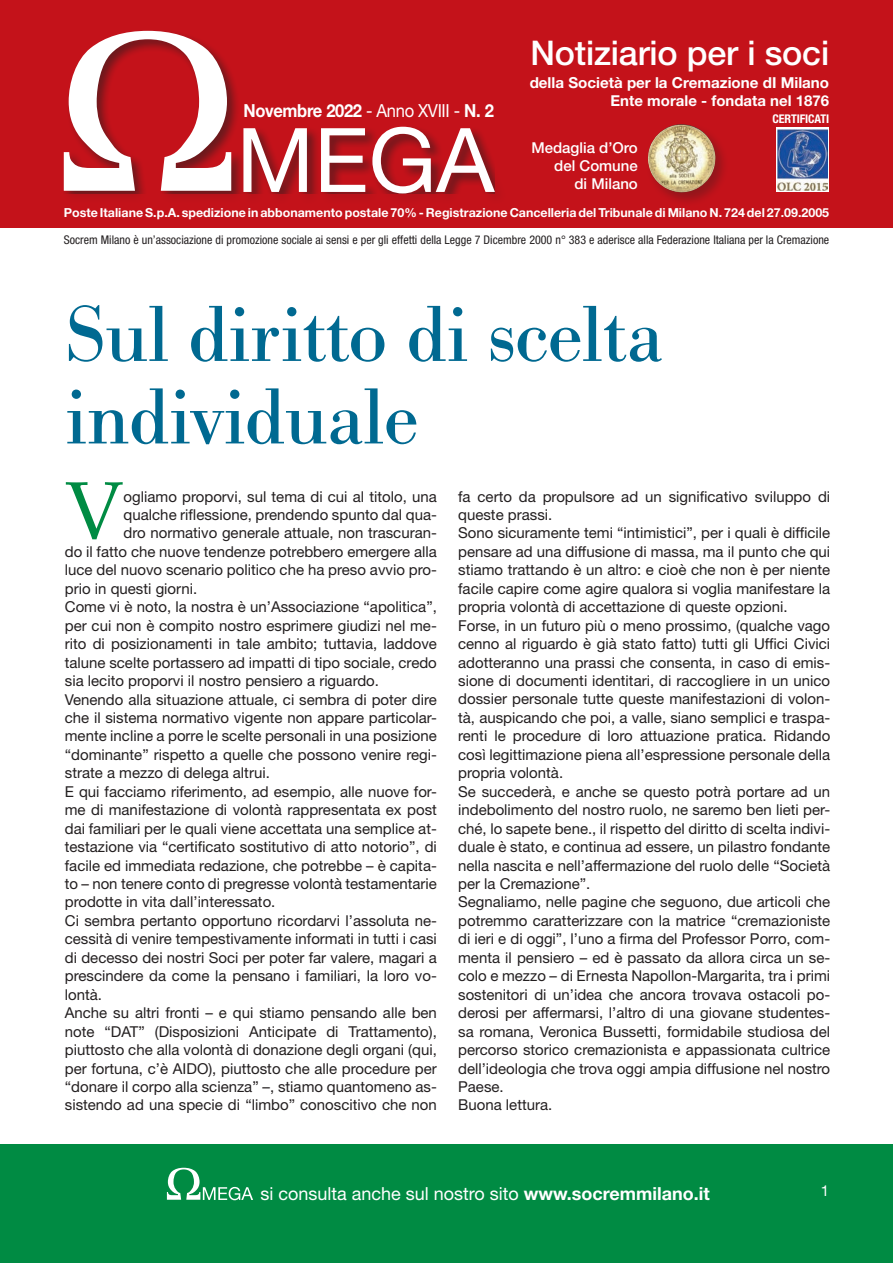
<style>
.page{position:relative;width:893px;height:1263px;background:#fff}
.page>*{position:absolute;margin:0;border:0;box-sizing:border-box;transform-origin:0 0}
.t1{font:82.5px/82.5px "Bodoni Antiqua T";letter-spacing:-.01em;color:#006991}
.t2{font:81.45px "Book Antiqua";color:#008b43}
.t3{font:500 34.05px "Helvetica Neue LT Std";letter-spacing:-.005em;color:#fff}
.t4{font:18px "Helvetica Neue LT Std";color:#fff}
.t5{font:700 18px "Helvetica Neue LT Std";letter-spacing:-.02em;color:#fff;scale:.92 1}
.t6{font:700 15.15px "Helvetica Neue LT Std";color:#fff}
.t7{font:15px/18.5px "Helvetica Neue LT Std";color:#231f20}
.t8{font:500 15px/18px "Helvetica Neue LT Std";color:#fff;text-align:right}
.t9{font:700 15px "Helvetica Neue LT Std";color:#fff}
.t10{font:15px "Helvetica Neue LT Std";color:#fff}
.t11{font:700 12.45px "Helvetica Neue LT Std";color:#fff}
.t12{font:condensed 12px "Helvetica Neue LT Std";color:#231f20}
.t13{font:700 condensed 12px "Helvetica Neue LT Std";letter-spacing:-.005em;color:#fff}
.s1{font-weight:400}
.s2{font-weight:700}
</style>
<div class="page">
<div style="left:0;top:1144px;width:893px;height:119px;background:#008b43"></div>
<svg style="left:167px;top:1168px;width:86px;height:32px"></svg>
<div style="left:0;top:0;width:893px;height:227px;background:#c4121a"></div>
<svg style="left:243px;top:128px;width:64px;height:64px"></svg>
<svg style="left:321px;top:128px;width:44px;height:64px"></svg>
<svg style="left:372px;top:127px;width:123px;height:66px"></svg>
<svg style="left:64px;top:31px;width:167px;height:160px"></svg>
<div style="left:646px;top:123px;width:83px;height:83px;background:#231f20;opacity:.3"></div>
<img style="left:648px;top:124px;width:67px;height:69px">
<svg style="left:776px;top:128px;width:53px;height:64px"></svg>
<img style="left:778px;top:129px;width:49px;height:61px">
<h3 class="t3" style="left:530px;top:33px;width:300px">Notiziario per i soci</h3>
<p class="t6" style="left:530px;top:73px;width:301px">della Società per la Cremazione dI Milano</p>
<p class="t9" style="left:611px;top:91px;width:220px">Ente morale - fondata nel 1876</p>
<p class="t8" style="left:531px;top:138px;width:108px">Medaglia d’Oro del Comune<br>di Milano</p>
<p class="t11" style="left:64px;top:205px;width:767px">Poste Italiane S.p.A. spedizione in abbonamento postale 70% - Registrazione Cancelleria del Tribunale di Milano N. 724 del 27.09.2005</p>
<p class="t12" style="left:64px;top:233px;width:767px">Socrem Milano è un’associazione di promozione sociale ai sensi e per gli effetti della Legge 7 Dicembre 2000 n° 383 e aderisce alla Federazione Italiana per la Cremazione</p>
<p class="t5" style="left:243px;top:99px;width:274px">Novembre 2022 <span class="s1">- Anno XVIII -</span> N. 2</p>
<p class="t13" style="left:772px;top:112px;width:58px">CERTIFICATI</p>
<h1 class="t1" style="left:65px;top:293px;width:600px">Sul diritto di scelta individuale</h1>
<h2 class="t2" style="left:65px;top:460px;width:60px">V</h2>
<p class="t7" style="left:124px;top:487px;width:315px">ogliamo proporvi, sul tema di cui al titolo, una</p>
<p class="t7" style="left:124px;top:505px;width:315px">qualche riflessione, prendendo spunto dal qua-</p>
<p class="t7" style="left:124px;top:524px;width:315px">dro normativo generale attuale, non trascuran-</p>
<p class="t7" style="left:65px;top:542px;width:374px">do il fatto che nuove tendenze potrebbero emergere alla</p>
<p class="t7" style="left:65px;top:560px;width:374px">luce del nuovo scenario politico che ha preso avvio pro-</p>
<p class="t7" style="left:65px;top:579px;width:134px">prio in questi giorni.</p>
<p class="t7" style="left:65px;top:597px;width:374px">Come vi è noto, la nostra è un’Associazione “apolitica”,</p>
<p class="t7" style="left:65px;top:616px;width:373px">per cui non è compito nostro esprimere giudizi nel me-</p>
<p class="t7" style="left:65px;top:634px;width:374px">rito di posizionamenti in tale ambito; tuttavia, laddove</p>
<p class="t7" style="left:65px;top:653px;width:374px">talune scelte portassero ad impatti di tipo sociale, credo</p>
<p class="t7" style="left:65px;top:671px;width:316px">sia lecito proporvi il nostro pensiero a riguardo.</p>
<p class="t7" style="left:65px;top:690px;width:374px">Venendo alla situazione attuale, ci sembra di poter dire</p>
<p class="t7" style="left:65px;top:708px;width:374px">che il sistema normativo vigente non appare particolar-</p>
<p class="t7" style="left:65px;top:727px;width:374px">mente incline a porre le scelte personali in una posizione</p>
<p class="t7" style="left:65px;top:745px;width:374px">“dominante” rispetto a quelle che possono venire regi-</p>
<p class="t7" style="left:65px;top:763px;width:206px">strate a mezzo di delega altrui.</p>
<p class="t7" style="left:65px;top:782px;width:374px">E qui facciamo riferimento, ad esempio, alle nuove for-</p>
<p class="t7" style="left:65px;top:800px;width:374px">me di manifestazione di volontà rappresentata ex post</p>
<p class="t7" style="left:65px;top:819px;width:374px">dai familiari per le quali viene accettata una semplice at-</p>
<p class="t7" style="left:65px;top:837px;width:374px">testazione via “certificato sostitutivo di atto notorio”, di</p>
<p class="t7" style="left:65px;top:856px;width:374px">facile ed immediata redazione, che potrebbe – è capita-</p>
<p class="t7" style="left:65px;top:874px;width:374px">to – non tenere conto di pregresse volontà testamentarie</p>
<p class="t7" style="left:65px;top:893px;width:212px">prodotte in vita dall’interessato.</p>
<p class="t7" style="left:65px;top:911px;width:374px">Ci sembra pertanto opportuno ricordarvi l’assoluta ne-</p>
<p class="t7" style="left:65px;top:929px;width:374px">cessità di venire tempestivamente informati in tutti i casi</p>
<p class="t7" style="left:65px;top:948px;width:374px">di decesso dei nostri Soci per poter far valere, magari a</p>
<p class="t7" style="left:65px;top:966px;width:374px">prescindere da come la pensano i familiari, la loro vo-</p>
<p class="t7" style="left:65px;top:985px;width:39px">lontà.</p>
<p class="t7" style="left:65px;top:1003px;width:374px">Anche su altri fronti – e qui stiamo pensando alle ben</p>
<p class="t7" style="left:65px;top:1022px;width:374px">note “DAT” (Disposizioni Anticipate di Trattamento),</p>
<p class="t7" style="left:65px;top:1040px;width:374px">piuttosto che alla volontà di donazione degli organi (qui,</p>
<p class="t7" style="left:65px;top:1059px;width:374px">per fortuna, c’è AIDO), piuttosto che alle procedure per</p>
<p class="t7" style="left:65px;top:1077px;width:374px">“donare il corpo alla scienza” –, stiamo quantomeno as-</p>
<p class="t7" style="left:65px;top:1096px;width:374px">sistendo ad una specie di “limbo” conoscitivo che non</p>
<p class="t7" style="left:458px;top:487px;width:374px">fa certo da propulsore ad un significativo sviluppo di queste prassi.<br>Sono sicuramente temi “intimistici”, per i quali è difficile pensare ad una diffusione di massa, ma il punto che qui stiamo trattando è un altro: e cioè che non è per niente facile capire come agire qualora si voglia manifestare la propria volontà di accettazione di queste opzioni.<br>Forse, in un futuro più o meno prossimo, (qualche vago cenno al riguardo è già stato fatto) tutti gli Uffici Civici adotteranno una prassi che consenta, in caso di emis&shy;sione di documenti identitari, di raccogliere in un unico dossier personale tutte queste manifestazioni di volon&shy;tà, auspicando che poi, a valle, siano semplici e traspa&shy;renti le procedure di loro attuazione pratica. Ridando così legittimazione piena all’espressione personale della propria volontà.<br>Se succederà, e anche se questo potrà portare ad un indebolimento del nostro ruolo, ne saremo ben lieti per&shy;ché, lo sapete bene., il rispetto del diritto di scelta indivi&shy;duale è stato, e continua ad essere, un pilastro fondante nella nascita e nell’affermazione del ruolo delle “Società per la Cremazione”.<br>Segnaliamo, nelle pagine che seguono, due articoli che potremmo caratterizzare con la matrice “cremazioniste di ieri e di oggi”, l’uno a firma del Professor Porro, com&shy;menta il pensiero – ed è passato da allora circa un se&shy;colo e mezzo – di Ernesta Napollon-Margarita, tra i primi sostenitori di un’idea che ancora trovava ostacoli po&shy;derosi per affermarsi, l’altro di una giovane studentes&shy;sa romana, Veronica Bussetti, formidabile studiosa del percorso storico cremazionista e appassionata cultrice dell’ideologia che trova oggi ampia diffusione nel nostro Paese.<br>Buona lettura.</p>
<p class="t4" style="left:260px;top:1183px;width:451px">si consulta anche sul nostro sito <span class="s2">www.socremmilano.it</span></p>
<p class="t10" style="left:821px;top:1182px;width:10px">1</p>
</div>
